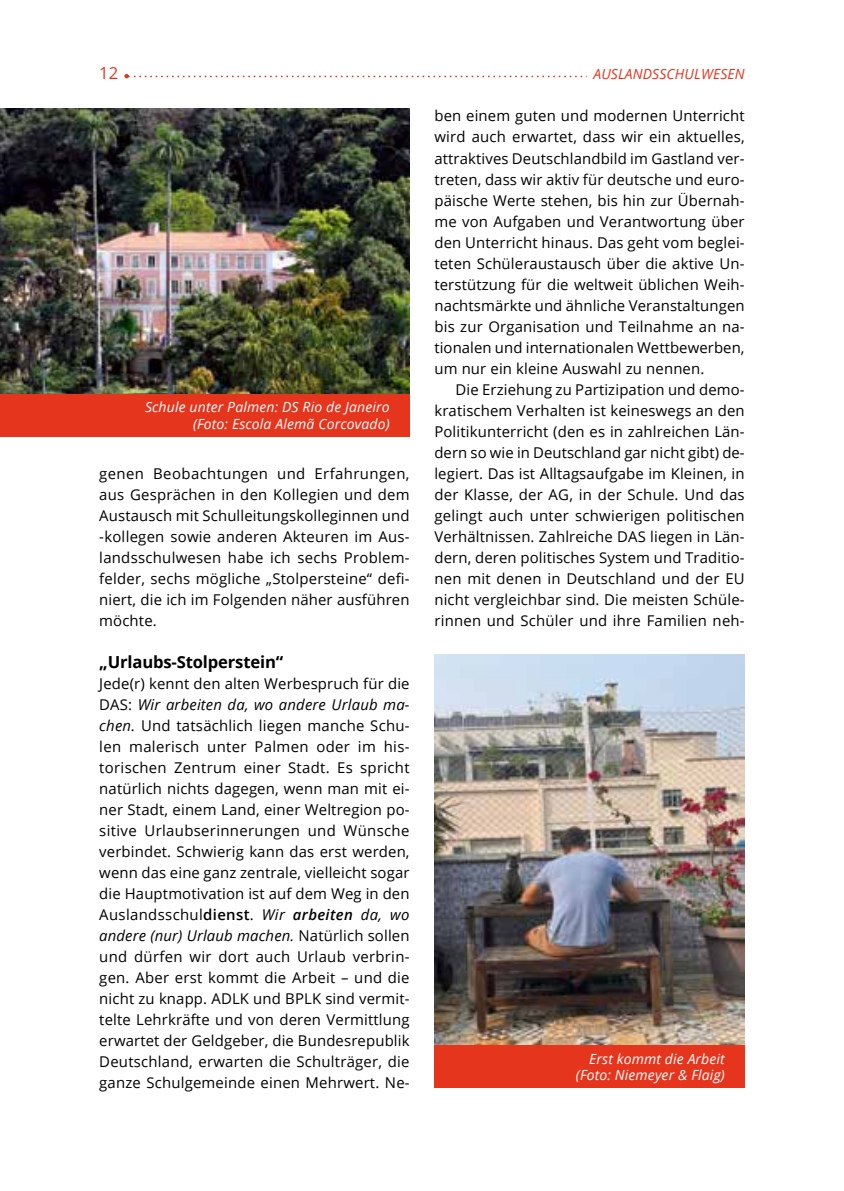
<style>
.page{position:relative;width:844px;height:1191px;background:#fff}
.page>*{position:absolute;margin:0;border:0;box-sizing:border-box;transform-origin:0 0}
.t1{font:700 16.62px "Open Sans";letter-spacing:-.01em;color:#000}
.t2{font:16.62px "Open Sans";color:#e5351d}
.t3{font:14.88px/21px "Open Sans";letter-spacing:.01em;color:#000;text-align:justify}
.t4{font:italic 14px/16.8px "Open Sans";letter-spacing:.01em;color:#fff;text-align:right}
.t5{font:italic 14px "Open Sans";letter-spacing:.01em;color:#e5351d}
.s1{font-style:italic}
.s2{font-weight:600}
.s3{font-weight:600;font-style:italic}
</style>
<div class="page">
<svg style="left:124px;top:74px;width:463px;height:4px"></svg>
<img style="left:0;top:109px;width:409px;height:285px">
<img style="left:434px;top:655px;width:310px;height:390px">
<div style="left:0;top:394px;width:409px;height:42px;background:#e5351d"></div>
<div style="left:434px;top:1045px;width:310px;height:42px;background:#e5351d"></div>
<p class="t2" style="left:99px;top:62px;width:21px">12</p>
<p class="t5" style="left:593px;top:65px;width:153px">AUSLANDSSCHULWESEN</p>
<p class="t4" style="left:145px;top:398px;width:246px">Schule unter Palmen: DS Rio de Janeiro (Foto: Escola Alemã Corcovado)</p>
<p class="t3" style="left:99px;top:462px;width:312px">genen Beobachtungen und Erfahrungen, aus Gesprächen in den Kollegien und dem Austausch mit Schulleitungskolleginnen und -kollegen sowie anderen Akteuren im Aus&shy;landsschulwesen habe ich sechs Problem&shy;felder, sechs mögliche „Stolpersteine“ defi&shy;niert, die ich im Folgenden näher ausführen möchte.</p>
<p class="t1" style="left:99px;top:650px;width:185px">„Urlaubs-Stolperstein“</p>
<p class="t3" style="left:99px;top:672px;width:312px">Jede(r) kennt den alten Werbespruch für die DAS: <span class="s1">Wir arbeiten da, wo andere Urlaub ma&shy;chen.</span> Und tatsächlich liegen manche Schu&shy;len malerisch unter Palmen oder im his&shy;torischen Zentrum einer Stadt. Es spricht natürlich nichts dagegen, wenn man mit ei&shy;ner Stadt, einem Land, einer Weltregion po&shy;sitive Urlaubserinnerungen und Wünsche verbindet. Schwierig kann das erst werden, wenn das eine ganz zentrale, vielleicht sogar die Hauptmotivation ist auf dem Weg in den Auslandsschul<span class="s2">dienst</span>. <span class="s1">Wir</span> <span class="s3">arbeiten</span> <span class="s1">da, wo andere (nur) Urlaub machen.</span> Natürlich sollen und dürfen wir dort auch Urlaub verbrin&shy;gen. Aber erst kommt die Arbeit – und die nicht zu knapp. ADLK und BPLK sind vermit&shy;telte Lehrkräfte und von deren Vermittlung erwartet der Geldgeber, die Bundesrepublik Deutschland, erwarten die Schulträger, die ganze Schulgemeinde einen Mehrwert. Ne-</p>
<p class="t3" style="left:434px;top:105px;width:312px">ben einem guten und modernen Unterricht wird auch erwartet, dass wir ein aktuelles, attraktives Deutschlandbild im Gastland ver&shy;treten, dass wir aktiv für deutsche und euro&shy;päische Werte stehen, bis hin zur Übernah&shy;me von Aufgaben und Verantwortung über den Unterricht hinaus. Das geht vom beglei&shy;teten Schüleraustausch über die aktive Un&shy;terstützung für die weltweit üblichen Weih&shy;nachtsmärkte und ähnliche Veranstaltungen bis zur Organisation und Teilnahme an na&shy;tionalen und internationalen Wettbewerben, um nur ein kleine Auswahl zu nennen.</p>
<p class="t3" style="left:434px;top:378px;width:312px;text-indent:21px">Die Erziehung zu Partizipation und demo&shy;kratischem Verhalten ist keineswegs an den Politikunterricht (den es in zahlreichen Län&shy;dern so wie in Deutschland gar nicht gibt) de&shy;legiert. Das ist Alltagsaufgabe im Kleinen, in der Klasse, der AG, in der Schule. Und das gelingt auch unter schwierigen politischen Verhältnissen. Zahlreiche DAS liegen in Län&shy;dern, deren politisches System und Traditio&shy;nen mit denen in Deutschland und der EU nicht vergleichbar sind. Die meisten Schüle&shy;rinnen und Schüler und ihre Familien neh-</p>
<p class="t4" style="left:575px;top:1049px;width:150px">Erst kommt die Arbeit (Foto: Niemeyer &amp; Flaig)</p>
</div>
